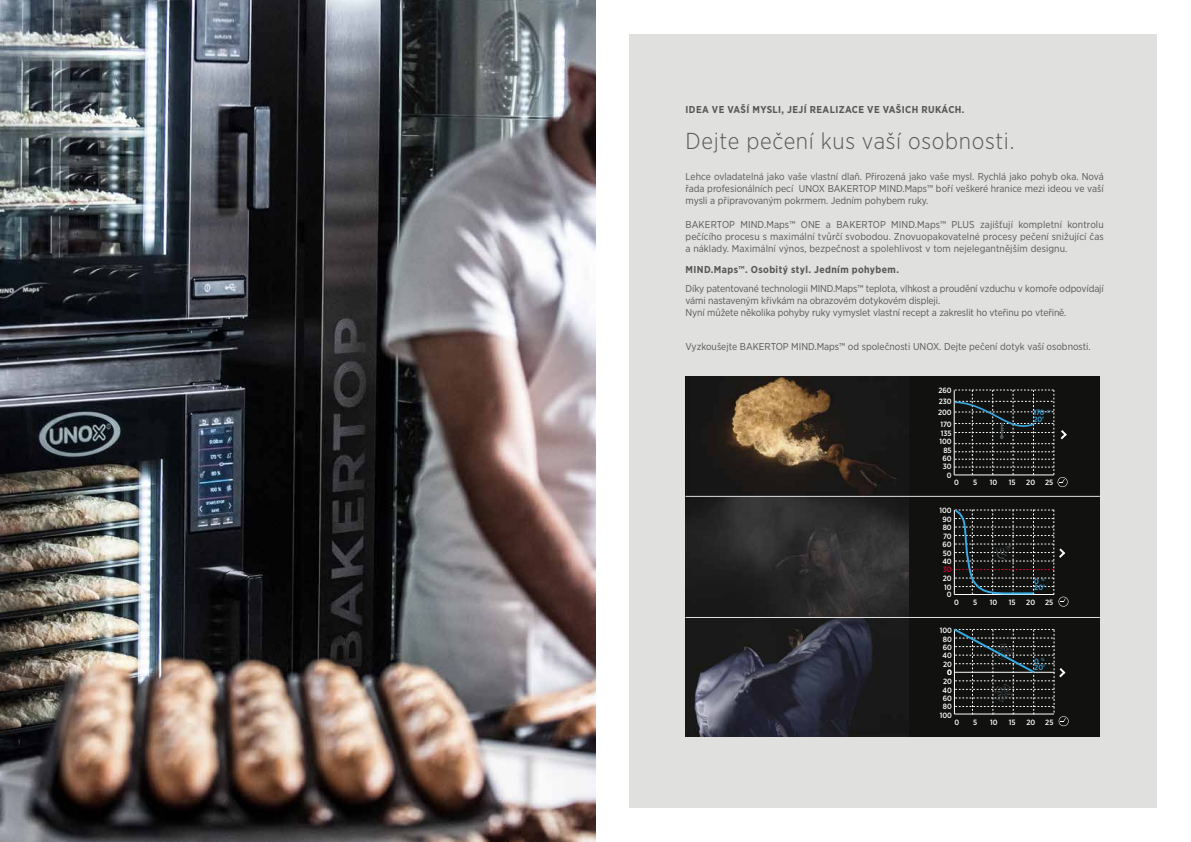
<style>
.page{position:relative;width:1191px;height:842px;background:#fff}
.page>*{position:absolute;margin:0;border:0;box-sizing:border-box;transform-origin:0 0}
.t1{font:300 23px "Gotham Narrow";letter-spacing:.03em;color:#575756}
.t2{font:10px/12px "Gotham Narrow";letter-spacing:-.01em;color:#575756;text-align:justify}
.t3{font:700 10px "Gotham Narrow";letter-spacing:.04em;color:#575756}
.t4{font:500 7.6px/8.5px "Gotham Narrow";color:#fff;text-align:center}
.t5{font:500 7.6px/6.7px "Gotham Narrow";color:#38a8e0}
.t6{font:500 7.6px "Gotham Narrow";color:#dd0031}
</style>
<div class="page">
<div style="left:629px;top:34px;width:527px;height:774px;background:#e0e0df"></div>
<div style="left:685px;top:376px;width:414px;height:361px;background:#11110f"></div>
<img style="left:685px;top:376px;width:223px;height:361px">
<hr style="left:685px;top:496px;width:414px;height:1px;background:#e0e0e0">
<hr style="left:685px;top:617px;width:414px;height:1px;background:#e0e0e0">
<img style="left:0;top:0;width:595px;height:842px">
<svg style="left:953px;top:509px;width:115px;height:98px"></svg>
<svg style="left:953px;top:390px;width:114px;height:97px"></svg>
<svg style="left:953px;top:628px;width:115px;height:98px"></svg>
<p class="t3" style="left:685px;top:103px;width:281px">IDEA VE VAŠÍ MYSLI, JEJÍ REALIZACE VE VAŠICH RUKÁCH.</p>
<h1 class="t1" style="left:685px;top:127px;width:330px">Dejte pečení kus vaší osobnosti.</h1>
<p class="t2" style="left:685px;top:170px;width:420px">Lehce ovladatelná jako vaše vlastní dlaň. Přirozená jako vaše mysl. Rychlá jako pohyb oka. Nová řada profesionálních pecí UNOX BAKERTOP MIND.Maps™ boří veškeré hranice mezi ideou ve vaší mysli a připravovaným pokrmem. Jedním pohybem ruky.</p>
<p class="t2" style="left:685px;top:218px;width:420px">BAKERTOP MIND.Maps™ ONE a BAKERTOP MIND.Maps™ PLUS zajišťují kompletní kontrolu pečícího procesu s maximální tvůrčí svobodou. Znovuopakovatelné procesy pečení snižující čas a náklady. Maximální výnos, bezpečnost a spolehlivost v tom nejelegantnějším designu.</p>
<p class="t3" style="left:685px;top:263px;width:215px">MIND.Maps™. Osobitý styl. Jedním pohybem.</p>
<p class="t2" style="left:685px;top:282px;width:420px;text-align:left">Díky patentované technologii MIND.Maps™ teplota, vlhkost a proudění vzduchu v komoře odpovídají vámi nastaveným křivkám na obrazovém dotykovém displeji.<br>Nyní můžete několika pohyby ruky vymyslet vlastní recept a zakreslit ho vteřinu po vteřině.</p>
<p class="t2" style="left:685px;top:340px;width:407px">Vyzkoušejte BAKERTOP MIND.Maps™ od společnosti UNOX. Dejte pečení dotyk vaší osobnosti.</p>
<p class="t4" style="left:938px;top:386px;width:15px">260</p>
<p class="t4" style="left:938px;top:397px;width:14px">230</p>
<p class="t4" style="left:938px;top:408px;width:15px">200</p>
<p class="t4" style="left:940px;top:420px;width:13px">170</p>
<p class="t4" style="left:941px;top:429px;width:12px">135</p>
<p class="t4" style="left:939px;top:437px;width:14px">100</p>
<p class="t4" style="left:943px;top:445px;width:10px">85</p>
<p class="t4" style="left:942px;top:454px;width:11px">60</p>
<p class="t4" style="left:943px;top:462px;width:10px">30</p>
<p class="t4" style="left:947px;top:471px;width:6px">0</p>
<p class="t4" style="left:954px;top:478px;width:6px">0</p>
<p class="t5" style="left:1033px;top:409px;width:19px">170 <sup>C°<br></sup>20’</p>
<p class="t4" style="left:973px;top:478px;width:6px">5</p>
<p class="t4" style="left:990px;top:478px;width:9px">10</p>
<p class="t4" style="left:1008px;top:478px;width:8px">15</p>
<p class="t4" style="left:1026px;top:478px;width:10px">20</p>
<p class="t4" style="left:1045px;top:478px;width:10px">25</p>
<p class="t4" style="left:939px;top:506px;width:14px">100<br>90</p>
<p class="t4" style="left:943px;top:532px;width:10px">70</p>
<p class="t4" style="left:942px;top:549px;width:10px">50</p>
<p class="t6" style="left:943px;top:564px;width:10px">30</p>
<p class="t4" style="left:944px;top:583px;width:9px">10</p>
<p class="t4" style="left:942px;top:523px;width:11px">80</p>
<p class="t4" style="left:942px;top:540px;width:11px">60</p>
<p class="t4" style="left:942px;top:557px;width:11px">40</p>
<p class="t4" style="left:943px;top:573px;width:10px">20</p>
<p class="t5" style="left:1034px;top:578px;width:12px">0 <sup>%<br></sup>20’</p>
<p class="t4" style="left:947px;top:590px;width:6px">0</p>
<p class="t4" style="left:954px;top:598px;width:6px">0</p>
<p class="t4" style="left:973px;top:598px;width:6px">5</p>
<p class="t4" style="left:990px;top:598px;width:9px">10</p>
<p class="t4" style="left:1008px;top:598px;width:8px">15</p>
<p class="t4" style="left:1026px;top:598px;width:10px">20</p>
<p class="t4" style="left:1045px;top:598px;width:10px">25</p>
<p class="t4" style="left:939px;top:626px;width:14px">100</p>
<p class="t4" style="left:943px;top:634px;width:11px">80</p>
<p class="t4" style="left:942px;top:643px;width:11px">60</p>
<p class="t4" style="left:942px;top:651px;width:11px">40</p>
<p class="t4" style="left:943px;top:660px;width:10px">20</p>
<p class="t4" style="left:947px;top:668px;width:6px">0</p>
<p class="t4" style="left:943px;top:677px;width:10px">20</p>
<p class="t4" style="left:942px;top:685px;width:11px">40</p>
<p class="t4" style="left:942px;top:694px;width:11px">60</p>
<p class="t4" style="left:943px;top:702px;width:11px">80</p>
<p class="t4" style="left:939px;top:711px;width:14px">100</p>
<p class="t4" style="left:954px;top:718px;width:6px">0</p>
<p class="t5" style="left:1034px;top:658px;width:12px">0 <sup>%<br></sup>20’</p>
<p class="t4" style="left:973px;top:718px;width:6px">5</p>
<p class="t4" style="left:990px;top:718px;width:9px">10</p>
<p class="t4" style="left:1009px;top:718px;width:8px">15</p>
<p class="t4" style="left:1026px;top:718px;width:10px">20</p>
<p class="t4" style="left:1045px;top:718px;width:10px">25</p>
</div>
